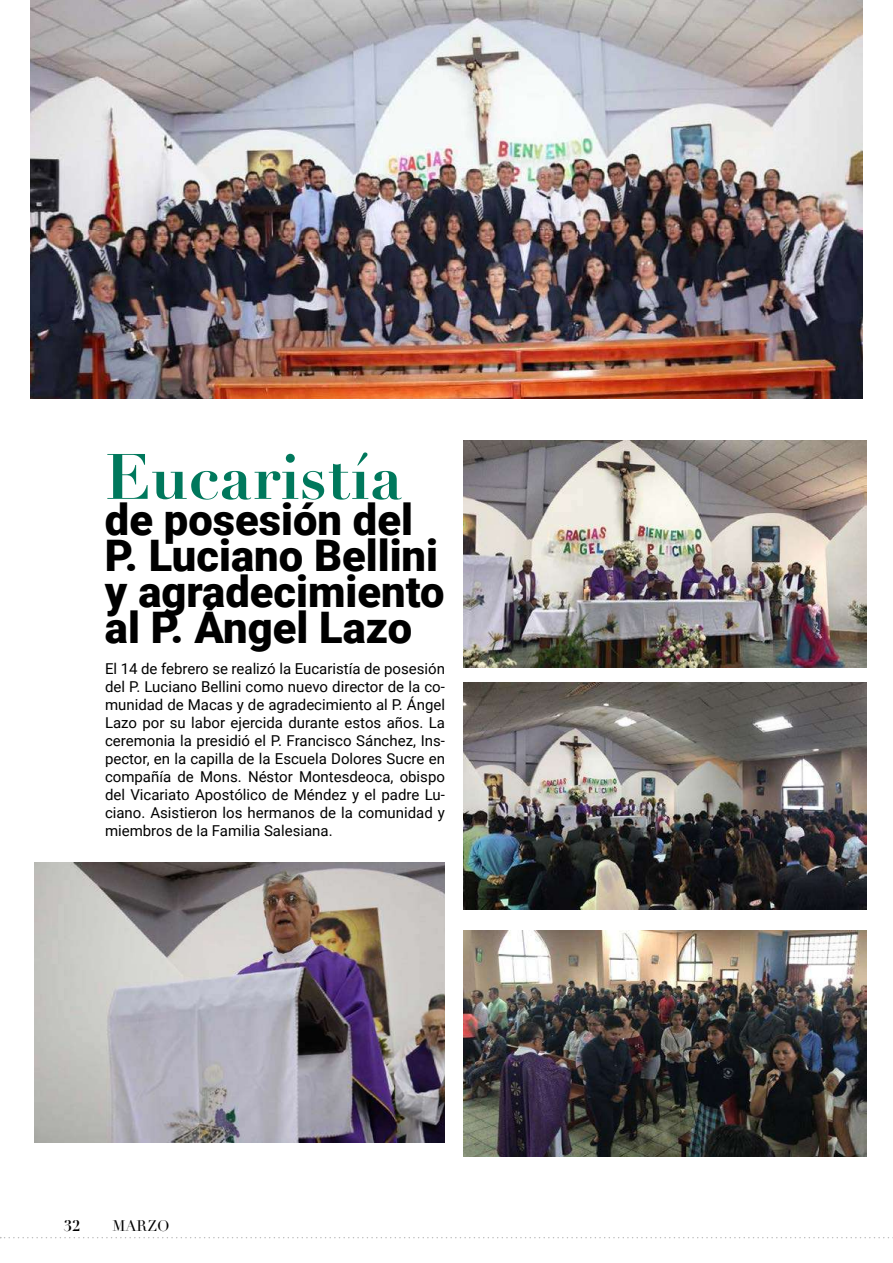
<style>
.page{position:relative;width:893px;height:1263px;background:#fff}
.page>*{position:absolute;margin:0;border:0;box-sizing:border-box;transform-origin:0 0}
.t1{font:700 63px "Didot";color:#00785c}
.t2{font:900 43.5px/36px "Roboto";color:#000}
.t3{font:15px/18px "Roboto";color:#000;text-align:justify}
.t4{font:15px "Didot";color:#000}
.t5{font:700 15px "Didot";color:#000}
</style>
<div class="page">
<svg style="left:0;top:1237px;width:893px;height:1px"></svg>
<img style="left:30px;top:0;width:832px;height:399px">
<img style="left:463px;top:441px;width:403px;height:227px">
<img style="left:463px;top:682px;width:403px;height:227px">
<img style="left:463px;top:930px;width:403px;height:227px">
<img style="left:35px;top:863px;width:410px;height:280px">
<h1 class="t1" style="left:105px;top:437px;width:299px">Eucaristía</h1>
<h2 class="t2" style="left:105px;top:500px;width:341px">de posesión del<br>P. Luciano Bellini y agradecimiento al P. Ángel Lazo</h2>
<p class="t3" style="left:105px;top:659px;width:341px">El 14 de febrero se realizó la Eucaristía de posesión del P. Luciano Bellini como nuevo director de la co&shy;munidad de Macas y de agradecimiento al P. Ángel Lazo por su labor ejercida durante estos años. La ceremonia la presidió el P. Francisco Sánchez, Ins&shy;pector, en la capilla de la Escuela Dolores Sucre en compañía de Mons. Néstor Montesdeoca, obispo del Vicariato Apostólico de Méndez y el padre Lu&shy;ciano. Asistieron los hermanos de la comunidad y miembros de la Familia Salesiana.</p>
<p class="t5" style="left:64px;top:1216px;width:18px">32</p>
<p class="t4" style="left:112px;top:1217px;width:59px">MARZO</p>
</div>
